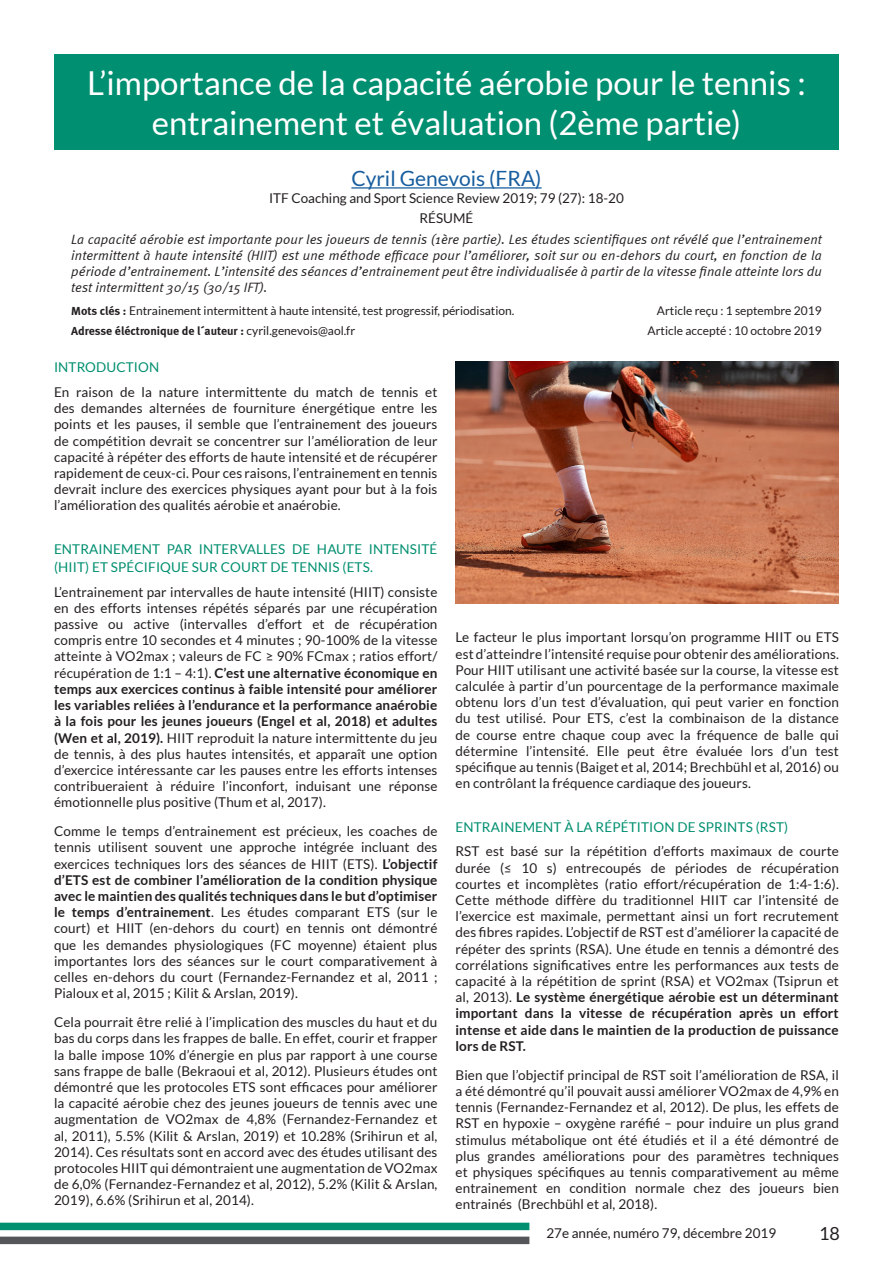
<style>
.page{position:relative;width:893px;height:1263px;background:#fff}
.page>*{position:absolute;margin:0;border:0;box-sizing:border-box;transform-origin:0 0}
.Titulo_Articulo{font:33px/39.6px "Lato";color:#fff;text-align:center}
.Autor{font:21px "Lato";color:#175d9e}
.t1{font:18px "Lato";color:#231f20}
.Normal_Centrado{font:13.5px/16.2px "Lato";letter-spacing:.01em;color:#231f20;text-align:justify}
.Abstract_Italic{font:italic 13.5px/16.2px "Meta Normal";letter-spacing:.01em;color:#231f20;text-align:justify}
.Titulos_verdes{font:13.5px/18px "Lato";letter-spacing:.01em;color:#008f70}
.Palabras_Clave_y_ema{font:12px "Lato";color:#231f20}
.Palabras_Clave_y_ema-2{font:700 12px "Meta";color:#231f20}
.s1{font-family:"Meta";font-weight:700}
.s2{font-family:"Lato";font-weight:400}
.s3{font-weight:700}
</style>
<div class="page">
<div style="left:0;top:1223px;width:529px;height:7px;background:#008f70"></div>
<div style="left:0;top:1236px;width:529px;height:8px;background:#54565a;border:2px solid #54565a"></div>
<hr style="left:351px;top:187px;width:191px;height:2px;background:#175d9e">
<div style="left:54px;top:54px;width:785px;height:96px;background:#008f70"></div>
<img style="left:455px;top:361px;width:384px;height:243px">
<p class="Titulo_Articulo" style="left:87px;top:63px;width:720px">L’importance de la capacité aérobie pour le tennis : entrainement et évaluation (2ème partie)</p>
<p class="Autor" style="left:351px;top:167px;width:192px">Cyril Genevois (FRA)</p>
<p class="Normal_Centrado" style="left:269px;top:190px;width:356px">ITF Coaching and Sport Science Review 2019; 79 (27): 18-20</p>
<p class="Normal_Centrado" style="left:420px;top:210px;width:55px">RÉSUMÉ</p>
<p class="Abstract_Italic" style="left:71px;top:231px;width:752px">La capacité aérobie est importante pour les joueurs de tennis (1ère partie). Les études scientifiques ont révélé que l’entrainement intermittent à haute intensité (HIIT) est une méthode efficace pour l’améliorer, soit sur ou en-dehors du court, en fonction de la période d’entrainement. L’intensité des séances d’entrainement peut être individualisée à partir de la vitesse finale atteinte lors du test intermittent 30/15 (30/15 IFT).</p>
<p class="Palabras_Clave_y_ema" style="left:71px;top:304px;width:445px"><span class="s1">Mots clés :</span> Entrainement intermittent à haute intensité, test progressif, périodisation.</p>
<p class="Palabras_Clave_y_ema" style="left:657px;top:304px;width:166px">Article reçu : 1 septembre 2019</p>
<p class="Palabras_Clave_y_ema-2" style="left:71px;top:324px;width:285px">Adresse éléctronique de l´auteur : <span class="s2">cyril.genevois@aol.fr</span></p>
<p class="Palabras_Clave_y_ema" style="left:648px;top:324px;width:176px">Article accepté : 10 octobre 2019</p>
<p class="Titulos_verdes" style="left:54px;top:358px;width:107px">INTRODUCTION</p>
<p class="Normal_Centrado" style="left:54px;top:384px;width:385px">En raison de la nature intermittente du match de tennis et des demandes alternées de fourniture énergétique entre les points et les pauses, il semble que l’entrainement des joueurs de compétition devrait se concentrer sur l’amélioration de leur capacité à répéter des efforts de haute intensité et de récupérer rapidement de ceux-ci. Pour ces raisons, l’entrainement en tennis devrait inclure des exercices physiques ayant pour but à la fois l’amélioration des qualités aérobie et anaérobie.</p>
<p class="Titulos_verdes" style="left:54px;top:540px;width:385px">ENTRAINEMENT PAR INTERVALLES DE HAUTE INTENSITÉ (HIIT) ET SPÉCIFIQUE SUR COURT DE TENNIS (ETS.</p>
<p class="Normal_Centrado" style="left:54px;top:584px;width:385px">L’entrainement par intervalles de haute intensité (HIIT) consiste en des efforts intenses répétés séparés par une récupération passive ou active (intervalles d’effort et de récupération compris entre 10 secondes et 4 minutes ; 90-100% de la vitesse atteinte à VO2max ; valeurs de FC ≥ 90% FCmax ; ratios effort/ récupération de 1:1 – 4:1). <span class="s3">C’est une alternative économique en temps aux exercices continus à faible intensité pour améliorer les variables reliées à l’endurance et la performance anaérobie à la fois pour les jeunes joueurs (Engel et al, 2018) et adultes (Wen et al, 2019).</span> HIIT reproduit la nature intermittente du jeu de tennis, à des plus hautes intensités, et apparaît une option d’exercice intéressante car les pauses entre les efforts intenses contribueraient à réduire l’inconfort, induisant une réponse émotionnelle plus positive (Thum et al, 2017).</p>
<p class="Normal_Centrado" style="left:54px;top:823px;width:385px">Comme le temps d’entrainement est précieux, les coaches de tennis utilisent souvent une approche intégrée incluant des exercices techniques lors des séances de HIIT (ETS). <span class="s3">L’objectif d’ETS est de combiner l’amélioration de la condition physique avec le maintien des qualités techniques dans le but d’optimiser le temps d’entrainement</span>. Les études comparant ETS (sur le court) et HIIT (en-dehors du court) en tennis ont démontré que les demandes physiologiques (FC moyenne) étaient plus importantes lors des séances sur le court comparativement à celles en-dehors du court (Fernandez-Fernandez et al, 2011 ; Pialoux et al, 2015 ; Kilit &amp; Arslan, 2019).</p>
<p class="Normal_Centrado" style="left:54px;top:1014px;width:385px">Cela pourrait être relié à l’implication des muscles du haut et du bas du corps dans les frappes de balle. En effet, courir et frapper la balle impose 10% d’énergie en plus par rapport à une course sans frappe de balle (Bekraoui et al, 2012). Plusieurs études ont démontré que les protocoles ETS sont efficaces pour améliorer la capacité aérobie chez des jeunes joueurs de tennis avec une augmentation de VO2max de 4,8% (Fernandez-Fernandez et al, 2011), 5.5% (Kilit &amp; Arslan, 2019) et 10.28% (Srihirun et al, 2014). Ces résultats sont en accord avec des études utilisant des protocoles HIIT qui démontraient une augmentation de VO2max de 6,0% (Fernandez-Fernandez et al, 2012), 5.2% (Kilit &amp; Arslan, 2019), 6.6% (Srihirun et al, 2014).</p>
<p class="Normal_Centrado" style="left:455px;top:629px;width:385px">Le facteur le plus important lorsqu’on programme HIIT ou ETS est d’atteindre l’intensité requise pour obtenir des améliorations.<br>Pour HIIT utilisant une activité basée sur la course, la vitesse est calculée à partir d’un pourcentage de la performance maximale obtenu lors d’un test d’évaluation, qui peut varier en fonction du test utilisé. Pour ETS, c’est la combinaison de la distance de course entre chaque coup avec la fréquence de balle qui détermine l’intensité. Elle peut être évaluée lors d’un test spécifique au tennis (Baiget et al, 2014; Brechbühl et al, 2016) ou en contrôlant la fréquence cardiaque des joueurs.</p>
<p class="Titulos_verdes" style="left:455px;top:818px;width:334px">ENTRAINEMENT À LA RÉPÉTITION DE SPRINTS (RST)</p>
<p class="Normal_Centrado" style="left:455px;top:843px;width:385px">RST est basé sur la répétition d’efforts maximaux de courte durée (≤ 10 s) entrecoupés de périodes de récupération courtes et incomplètes (ratio effort/récupération de 1:4-1:6).<br>Cette méthode diffère du traditionnel HIIT car l’intensité de l’exercice est maximale, permettant ainsi un fort recrutement des fibres rapides. L’objectif de RST est d’améliorer la capacité de répéter des sprints (RSA). Une étude en tennis a démontré des corrélations significatives entre les performances aux tests de capacité à la répétition de sprint (RSA) et VO2max (Tsiprun et al, 2013). <span class="s3">Le système énergétique aérobie est un déterminant important dans la vitesse de récupération après un effort intense et aide dans le maintien de la production de puissance lors de RST.</span></p>
<p class="Normal_Centrado" style="left:455px;top:1067px;width:385px">Bien que l’objectif principal de RST soit l’amélioration de RSA, il a été démontré qu’il pouvait aussi améliorer VO2max de 4,9% en tennis (Fernandez-Fernandez et al, 2012). De plus, les effets de RST en hypoxie – oxygène raréfié – pour induire un plus grand stimulus métabolique ont été étudiés et il a été démontré de plus grandes améliorations pour des paramètres techniques et physiques spécifiques au tennis comparativement au même entrainement en condition normale chez des joueurs bien entrainés (Brechbühl et al, 2018).</p>
<p class="Normal_Centrado" style="left:546px;top:1224px;width:231px">27e année, numéro 79, décembre 2019</p>
<h3 class="t1" style="left:819px;top:1223px;width:22px">18</h3>
</div>
